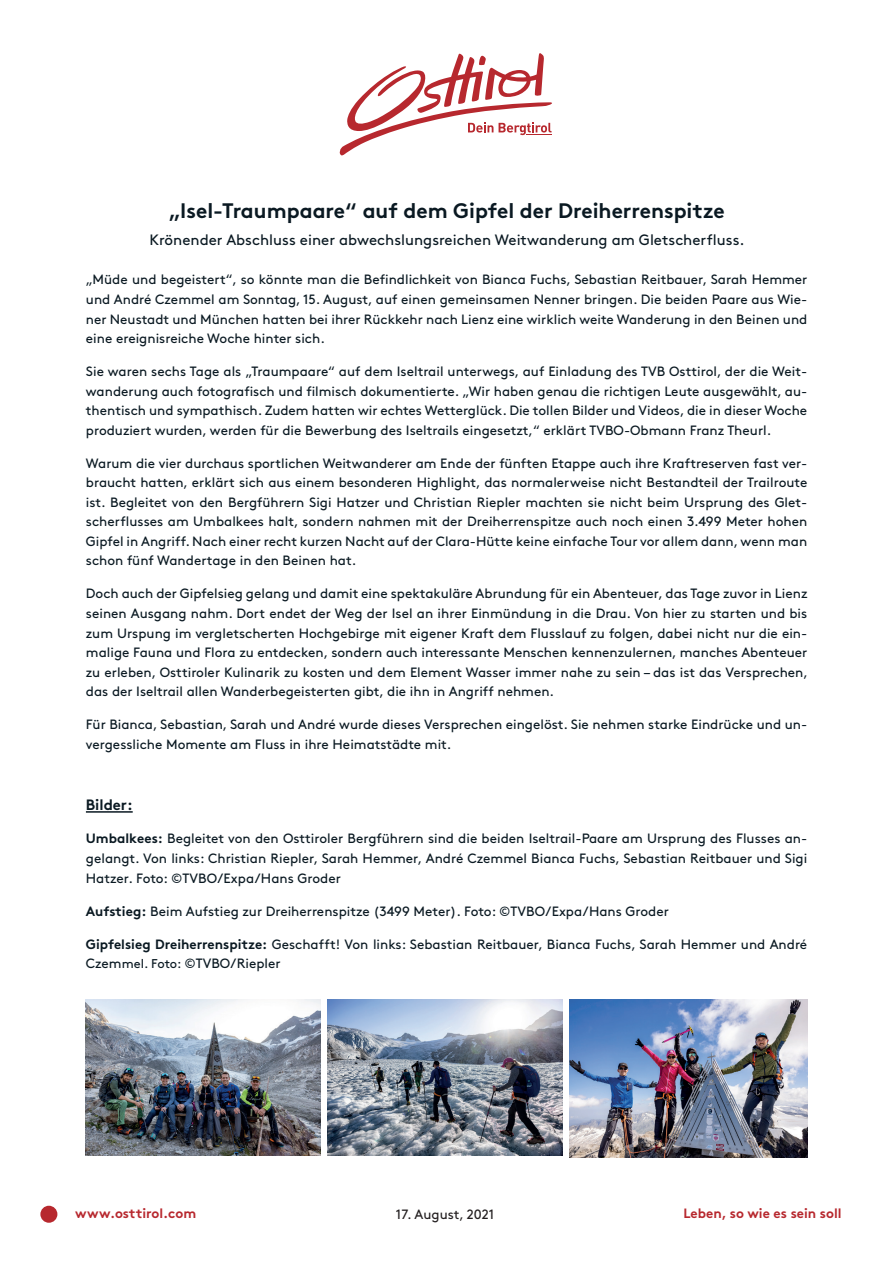
<style>
.page{position:relative;width:893px;height:1263px;background:#fff}
.page>*{position:absolute;margin:0;border:0;box-sizing:border-box;transform-origin:0 0}
.t1{font:700 21px "Brown";color:#0a1922}
.t2{font:15px "Brown";color:#0a1922}
.t3{font:700 15px "Brown";color:#0a1922}
.t4{font:13.5px/19.5px "Brown";color:#0a1922;text-align:justify}
.t5{font:700 13.5px "Brown";color:#b7282e}
.t6{font:13.5px "Brown";color:#231f20}
.s1{font-weight:700}
.s2{font-size:12.75px}
</style>
<div class="page">
<hr style="left:86px;top:811px;width:47px;height:2px;background:#0a1922">
<svg style="left:339px;top:53px;width:213px;height:103px"></svg>
<img style="left:328px;top:999px;width:234px;height:157px">
<img style="left:86px;top:999px;width:235px;height:157px">
<img style="left:569px;top:999px;width:238px;height:159px">
<div style="left:40px;top:1206px;width:17px;height:17px;background:#b7282e;border-radius:50%"></div>
<h1 class="t1" style="left:168px;top:194px;width:558px">„Isel-Traumpaare“ auf dem Gipfel der Dreiherrenspitze</h1>
<p class="t2" style="left:149px;top:229px;width:597px">Krönender Abschluss einer abwechslungsreichen Weitwanderung am Gletscherfluss.</p>
<p class="t4" style="left:86px;top:269px;width:723px">„Müde und begeistert“, so könnte man die Befindlichkeit von Bianca Fuchs, Sebastian Reitbauer, Sarah Hemmer und André Czemmel am Sonntag, 15. August, auf einen gemeinsamen Nenner bringen. Die beiden Paare aus Wie&shy;ner Neustadt und München hatten bei ihrer Rückkehr nach Lienz eine wirklich weite Wanderung in den Beinen und eine ereignisreiche Woche hinter sich.</p>
<p class="t4" style="left:86px;top:361px;width:723px">Sie waren sechs Tage als „Traumpaare“ auf dem Iseltrail unterwegs, auf Einladung des TVB Osttirol, der die Weit&shy;wanderung auch fotografisch und filmisch dokumentierte. „Wir haben genau die richtigen Leute ausgewählt, au&shy;thentisch und sympathisch. Zudem hatten wir echtes Wetterglück. Die tollen Bilder und Videos, die in dieser Woche produziert wurden, werden für die Bewerbung des Iseltrails eingesetzt,“ erklärt TVBO-Obmann Franz Theurl.</p>
<p class="t4" style="left:86px;top:452px;width:723px">Warum die vier durchaus sportlichen Weitwanderer am Ende der fünften Etappe auch ihre Kraftreserven fast ver&shy;braucht hatten, erklärt sich aus einem besonderen Highlight, das normalerweise nicht Bestandteil der Trailroute ist. Begleitet von den Bergführern Sigi Hatzer und Christian Riepler machten sie nicht beim Ursprung des Glet&shy;scherflusses am Umbalkees halt, sondern nahmen mit der Dreiherrenspitze auch noch einen 3.499 Meter hohen Gipfel in Angriff. Nach einer recht kurzen Nacht auf der Clara-Hütte keine einfache Tour vor allem dann, wenn man schon fünf Wandertage in den Beinen hat.</p>
<p class="t4" style="left:86px;top:583px;width:724px">Doch auch der Gipfelsieg gelang und damit eine spektakuläre Abrundung für ein Abenteuer, das Tage zuvor in Lienz seinen Ausgang nahm. Dort endet der Weg der Isel an ihrer Einmündung in die Drau. Von hier zu starten und bis zum Urspung im vergletscherten Hochgebirge mit eigener Kraft dem Flusslauf zu folgen, dabei nicht nur die ein&shy;malige Fauna und Flora zu entdecken, sondern auch interessante Menschen kennenzulernen, manches Abenteuer zu erleben, Osttiroler Kulinarik zu kosten und dem Element Wasser immer nahe zu sein – das ist das Versprechen, das der Iseltrail allen Wanderbegeisterten gibt, die ihn in Angriff nehmen.</p>
<p class="t4" style="left:86px;top:714px;width:723px">Für Bianca, Sebastian, Sarah und André wurde dieses Versprechen eingelöst. Sie nehmen starke Eindrücke und un&shy;vergessliche Momente am Fluss in ihre Heimatstädte mit.</p>
<p class="t3" style="left:86px;top:793px;width:48px">Bilder:</p>
<p class="t4" style="left:86px;top:828px;width:723px"><span class="s1">Umbalkees:</span> Begleitet von den Osttiroler Bergführern sind die beiden Iseltrail-Paare am Ursprung des Flusses an&shy;gelangt. Von links: Christian Riepler, Sarah Hemmer, André Czemmel Bianca Fuchs, Sebastian Reitbauer und Sigi Hatzer. Foto: ©TVBO/Expa/Hans Groder</p>
<p class="t4" style="left:86px;top:900px;width:585px"><span class="s1">Aufstieg:</span> Beim Aufstieg zur Dreiherrenspitze (3499 Meter). Foto: ©TVBO/Expa/Hans Groder</p>
<p class="t4" style="left:86px;top:933px;width:723px"><span class="s1">Gipfelsieg Dreiherrenspitze:</span> Geschafft! Von links: Sebastian Reitbauer, Bianca Fuchs, Sarah Hemmer und André<br>Czem<span class="s2">mel. Foto:</span> ©TVBO/Riepler</p>
<p class="t5" style="left:75px;top:1203px;width:123px">www.osttirol.com</p>
<p class="t6" style="left:396px;top:1204px;width:100px">17. August, 2021</p>
<p class="t5" style="left:683px;top:1203px;width:160px">Leben, so wie es sein soll</p>
</div>
